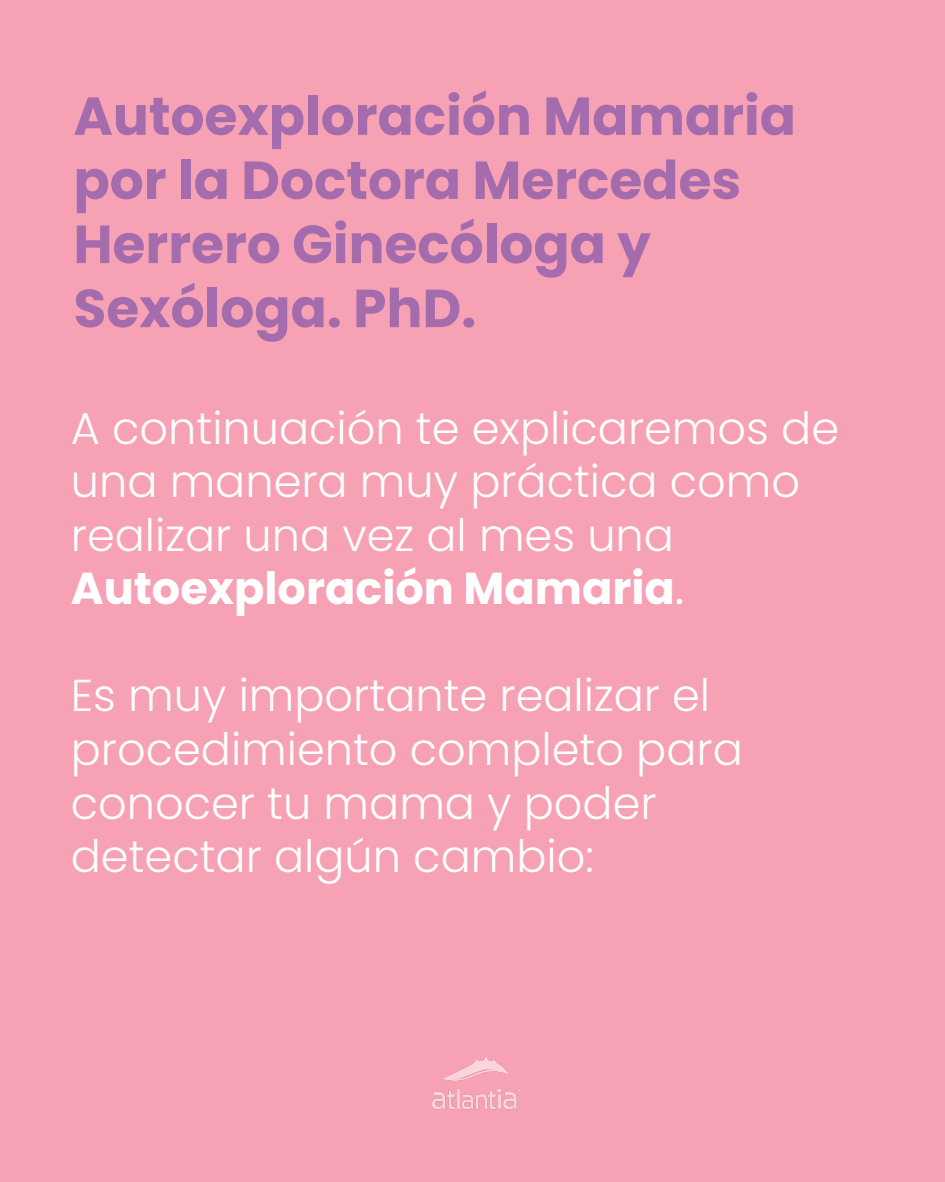
<style>
.page{position:relative;width:945px;height:1182px;background:#fff}
.page>*{position:absolute;margin:0;border:0;box-sizing:border-box;transform-origin:0 0}
.t1{font:700 53.38px/64px "Poppins";color:#a56cad}
.t2{font:300 44.62px/53.6px "Poppins";color:#fff}
.t3{font:700 44.62px "Poppins";color:#fff}
.s1{font-weight:400}
</style>
<div class="page">
<div style="left:0;top:0;width:945px;height:1181px;background:#f6a2b4"></div>
<img style="left:432px;top:1056px;width:90px;height:54px">
<p class="t1" style="left:74px;top:84px;width:724px">Autoexploración Mamaria por la Doctora Mercedes</p>
<p class="t1" style="left:74px;top:212px;width:579px">Herrero Ginecóloga y<br>Sexóloga. PhD.</p>
<p class="t2" style="left:71px;top:401px;width:770px">A continuación te explicaremos de una manera muy práctica como realizar una vez al mes una</p>
<p class="t3" style="left:71px;top:562px;width:615px">Autoexploración Mamaria<span class="s1">.</span></p>
<p class="t2" style="left:71px;top:669px;width:641px">Es muy importante realizar el</p>
<p class="t2" style="left:71px;top:722px;width:673px">procedimiento completo para</p>
<p class="t2" style="left:71px;top:776px;width:587px">conocer tu mama y poder</p>
<p class="t2" style="left:71px;top:829px;width:524px">detectar algún cambio:</p>
</div>
